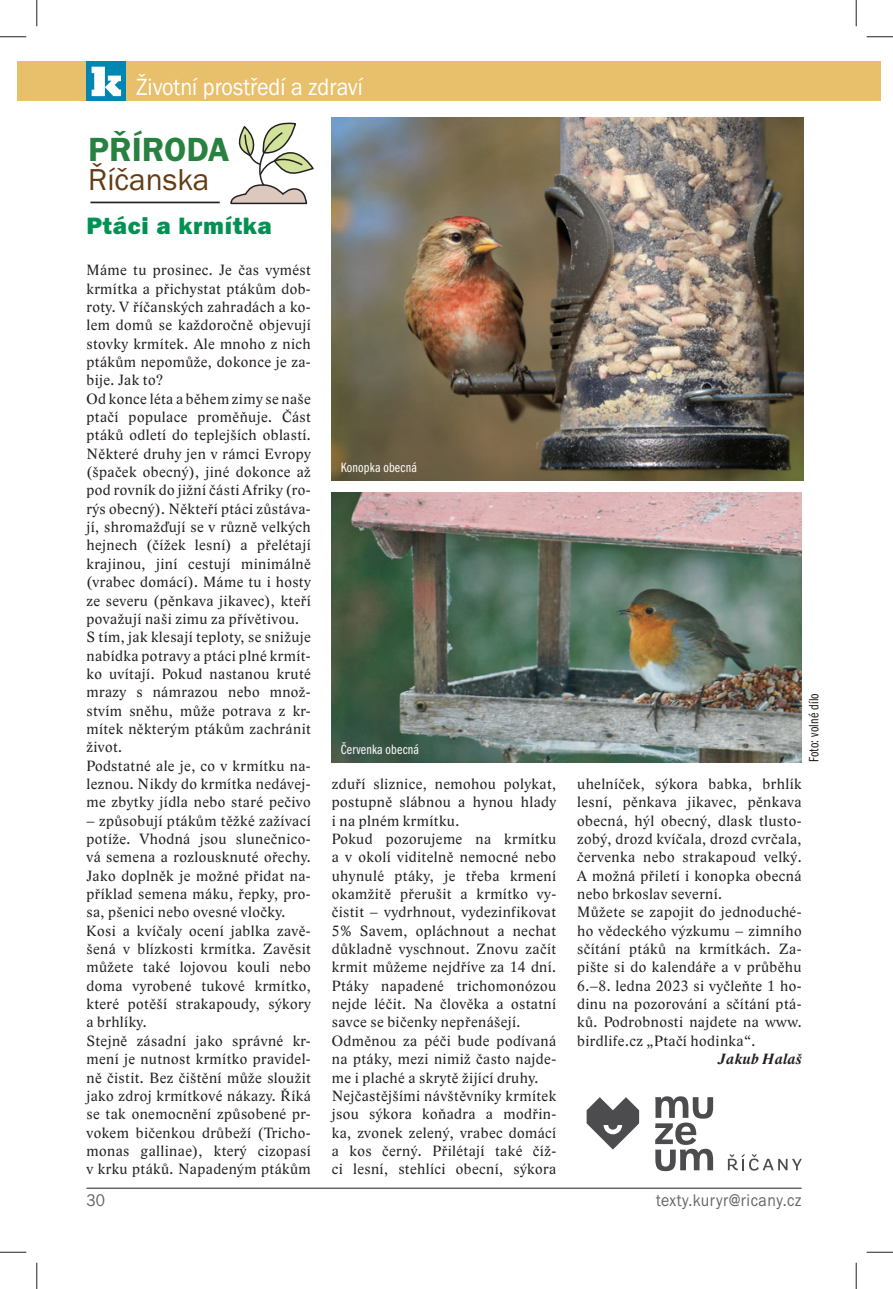
<style>
.page{position:relative;width:893px;height:1289px;background:#fff}
.page>*{position:absolute;margin:0;border:0;box-sizing:border-box;transform-origin:0 0}
.t1{font:600 34.65px "Franklin Gothic Itc TCE";color:#278140}
.t2{font:31.32px "Franklin Gothic Itc TCE";color:#643b12}
.t3{font:24.5px "Franklin Gothic Itc TCE";color:#fff;scale:.9 1}
.t4{font:800 24.5px "Franklin Gothic Itc TCE";letter-spacing:.03em;color:#009154}
.t5{font:17.5px "Franklin Gothic Itc TCE";letter-spacing:.03em;color:#636466;scale:.9 1}
.t6{font:15.22px/18.4px "Lido STF";letter-spacing:.03em;color:#231f20}
.t7{font:italic 700 15.22px "Lido STF";letter-spacing:.03em;color:#231f20}
.t8{font:extra-condensed 14px "Franklin Gothic Itc TCE";letter-spacing:.015em;color:#fff}
.t9{font:extra-condensed 14px "Franklin Gothic Itc TCE";letter-spacing:.01em;color:#231f20}
</style>
<div class="page">
<div style="left:17px;top:62px;width:838px;height:39px;background:#e8c06c"></div>
<div style="left:855px;top:62px;width:25px;height:39px;background:#e8c06c"></div>
<div style="left:86px;top:62px;width:40px;height:39px;background:#0086b2"></div>
<svg style="left:91px;top:67px;width:30px;height:29px"></svg>
<hr style="left:86px;top:1188px;width:715px;height:1px;background:#231f20">
<svg style="left:655px;top:1096px;width:57px;height:75px"></svg>
<svg style="left:586px;top:1097px;width:52px;height:52px"></svg>
<svg style="left:727px;top:1154px;width:74px;height:16px"></svg>
<svg style="left:230px;top:122px;width:84px;height:83px"></svg>
<hr style="left:90px;top:202px;width:130px;height:1px;background:#231f20">
<img style="left:331px;top:492px;width:470px;height:271px">
<img style="left:331px;top:118px;width:472px;height:363px">
<svg style="left:0;top:36px;width:26px;height:1px"></svg>
<svg style="left:866px;top:36px;width:26px;height:1px"></svg>
<svg style="left:0;top:1252px;width:26px;height:1px"></svg>
<svg style="left:866px;top:1252px;width:26px;height:1px"></svg>
<svg style="left:36px;top:0;width:1px;height:26px"></svg>
<svg style="left:36px;top:1263px;width:1px;height:26px"></svg>
<svg style="left:855px;top:0;width:1px;height:26px"></svg>
<svg style="left:855px;top:1263px;width:1px;height:26px"></svg>
<h3 class="t3" style="left:136px;top:77px;width:253px">Životní prostředí a zdraví</h3>
<h1 class="t1" style="left:88px;top:136px;width:142px">PŘÍRODA</h1>
<h2 class="t2" style="left:88px;top:167px;width:123px">Říčanska</h2>
<h3 class="t4" style="left:86px;top:216px;width:187px">Ptáci a krmítka</h3>
<p class="t6" style="left:86px;top:262px;width:226px">Máme tu prosinec. Je čas vymést krmítka a přichystat ptákům dob&shy;roty. V říčanských zahradách a ko&shy;lem domů se každoročně objevují stovky krmítek. Ale mnoho z nich ptákům nepomůže, dokonce je za&shy;bije. Jak to?<br>Od konce léta a během zimy se naše ptačí populace proměňuje. Část ptáků odletí do teplejších oblastí.<br>Některé druhy jen v rámci Evropy (špaček obecný), jiné dokonce až pod rovník do jižní části Afriky (ro&shy;rýs obecný). Někteří ptáci zůstáva&shy;jí, shromažďují se v různě velkých hejnech (čížek lesní) a přelétají krajinou, jiní cestují minimálně (vrabec domácí). Máme tu i hosty ze severu (pěnkava jikavec), kteří považují naši zimu za přívětivou.<br>S tím, jak klesají teploty, se snižuje nabídka potravy a ptáci plné krmít&shy;ko uvítají. Pokud nastanou kruté mrazy s námrazou nebo množ&shy;stvím sněhu, může potrava z kr&shy;mítek některým ptákům zachránit život.<br>Podstatné ale je, co v krmítku na&shy;leznou. Nikdy do krmítka nedávej&shy;me zbytky jídla nebo staré pečivo</p>
<p class="t6" style="left:86px;top:813px;width:226px">– způsobují ptákům těžké zažívací potíže. Vhodná jsou slunečnico&shy;vá semena a rozlousknuté ořechy.<br>Jako doplněk je možné přidat na&shy;příklad semena máku, řepky, pro&shy;sa, pšenici nebo ovesné vločky.<br>Kosi a kvíčaly ocení jablka zavě&shy;šená v blízkosti krmítka. Zavěsit můžete také lojovou kouli nebo doma vyrobené tukové krmítko, které potěší strakapoudy, sýkory a brhlíky.<br>Stejně zásadní jako správné kr&shy;mení je nutnost krmítko pravidel&shy;ně čistit. Bez čištění může sloužit jako zdroj krmítkové nákazy. Říká se tak onemocnění způsobené pr&shy;vokem bičenkou drůbeží (Tricho&shy;monas gallinae), který cizopasí v krku ptáků. Napadeným ptákům</p>
<p class="t8" style="left:340px;top:462px;width:78px">Konopka obecná</p>
<p class="t8" style="left:340px;top:744px;width:80px">Červenka obecná</p>
<p class="t9" style="left:807px;top:762px;width:71px;rotate:-90deg">Foto: volné dílo</p>
<p class="t6" style="left:331px;top:776px;width:226px">zduří sliznice, nemohou polykat, postupně slábnou a hynou hlady i na plném krmítku.<br>Pokud pozorujeme na krmítku a v okolí viditelně nemocné nebo uhynulé ptáky, je třeba krmení okamžitě přerušit a krmítko vy&shy;čistit – vydrhnout, vydezinfikovat<br>5% Savem, opláchnout a nechat důkladně vyschnout. Znovu začít krmit můžeme nejdříve za 14 dní.<br>Ptáky napadené trichomonózou nejde léčit. Na člověka a ostatní savce se bičenky nepřenášejí.<br>Odměnou za péči bude podívaná na ptáky, mezi nimiž často najde&shy;me i plaché a skrytě žijící druhy.<br>Nejčastějšími návštěvníky krmítek jsou sýkora koňadra a modřin&shy;ka, zvonek zelený, vrabec domácí a kos černý. Přilétají také číž&shy;ci lesní, stehlíci obecní, sýkora</p>
<p class="t6" style="left:577px;top:776px;width:226px">uhelníček, sýkora babka, brhlík lesní, pěnkava jikavec, pěnkava obecná, hýl obecný, dlask tlusto&shy;zobý, drozd kvíčala, drozd cvrčala, červenka nebo strakapoud velký.<br>A možná přiletí i konopka obecná nebo brkoslav severní.<br>Můžete se zapojit do jednoduché&shy;ho vědeckého výzkumu – zimního sčítání ptáků na krmítkách. Za&shy;pište si do kalendáře a v průběhu<br>6.–8. ledna 2023 si vyčleňte 1 ho&shy;dinu na pozorování a sčítání ptá&shy;ků. Podrobnosti najdete na www. birdlife.cz „Ptačí hodinka“.</p>
<p class="t7" style="left:718px;top:1053px;width:85px">Jakub Halaš</p>
<p class="t5" style="left:86px;top:1193px;width:22px">30</p>
<p class="t5" style="left:655px;top:1193px;width:163px">texty.kuryr@ricany.cz</p>
</div>
